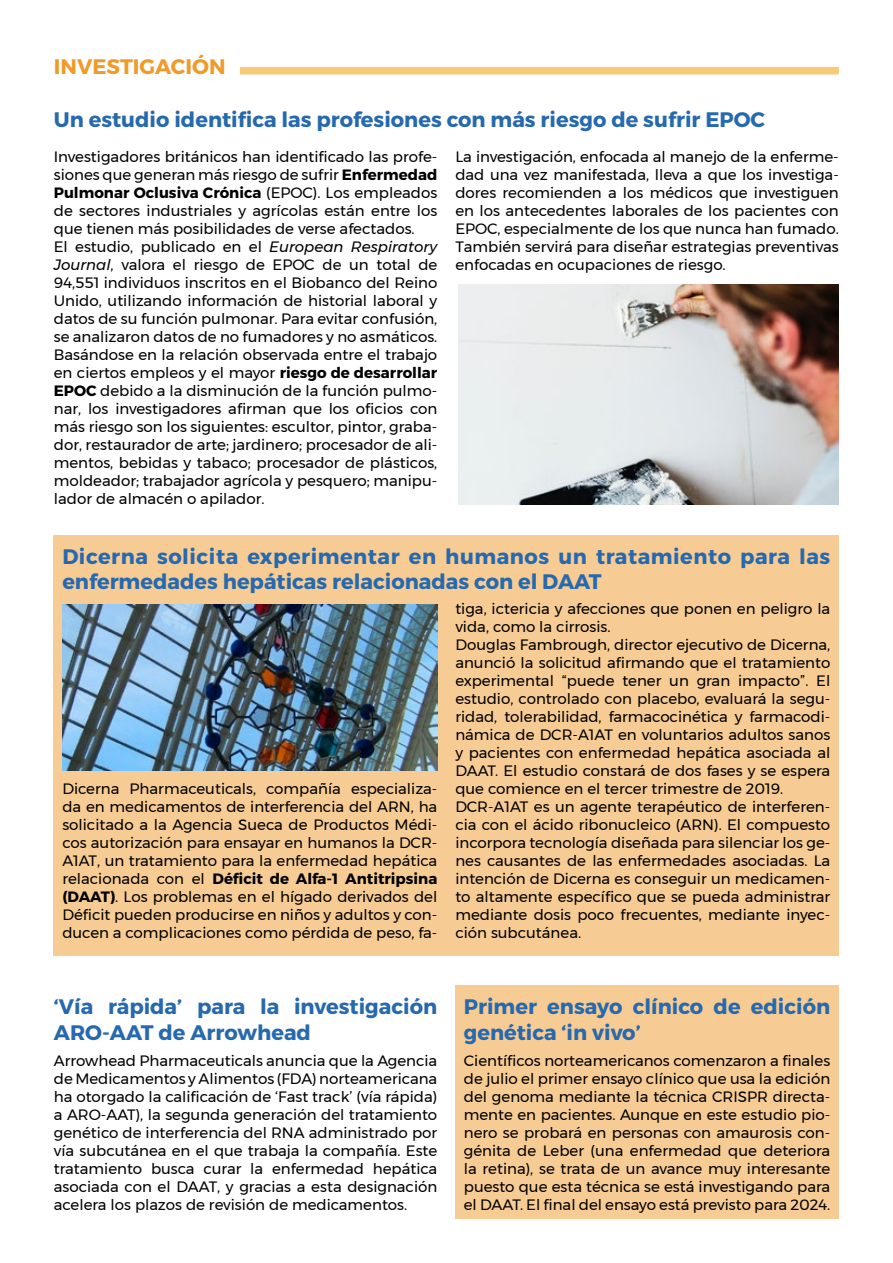
<style>
.page{position:relative;width:893px;height:1263px;background:#fff}
.page>*{position:absolute;margin:0;border:0;box-sizing:border-box;transform-origin:0 0}
.t1{font:700 21px/25.2px "Montserrat";color:#2669ae}
.t2{font:700 21px/25.2px "Montserrat";letter-spacing:.025em;color:#2669ae}
.t3{font:700 21px "Montserrat";color:#f09a29}
.t4{font:15px/18px "Montserrat";color:#000;text-align:justify}
.s1{font-weight:700}
.s2{font-style:italic}
</style>
<div class="page">
<div style="left:54px;top:535px;width:785px;height:421px;background:#f7cc94"></div>
<div style="left:455px;top:985px;width:384px;height:233px;background:#f7cc94"></div>
<div style="left:240px;top:67px;width:599px;height:7px;background:#f8ca78"></div>
<img style="left:458px;top:285px;width:381px;height:220px">
<img style="left:62px;top:604px;width:375px;height:167px">
<h1 class="t3" style="left:54px;top:54px;width:173px">INVESTIGACIÓN</h1>
<h1 class="t1" style="left:54px;top:108px;width:713px">Un estudio identifica las profesiones con más riesgo de sufrir EPOC</h1>
<p class="t4" style="left:54px;top:147px;width:385px;text-align:left">Investigadores británicos han identificado las profe&shy;siones que generan más riesgo de sufrir <span class="s1">Enfermedad Pulmonar Oclusiva Crónica</span> (EPOC). Los empleados de sectores industriales y agrícolas están entre los que tienen más posibilidades de verse afectados.<br>El estudio, publicado en el <span class="s2">European Respiratory Journal</span>, valora el riesgo de EPOC de un total de 94,551 individuos inscritos en el Biobanco del Reino Unido, utilizando información de historial laboral y datos de su función pulmonar. Para evitar confusión, se analizaron datos de no fumadores y no asmáticos.<br>Basándose en la relación observada entre el trabajo en ciertos empleos y el mayor <span class="s1">riesgo de desarrollar EPOC</span> debido a la disminución de la función pulmo&shy;nar, los investigadores afirman que los oficios con más riesgo son los siguientes: escultor, pintor, graba&shy;dor, restaurador de arte; jardinero; procesador de ali&shy;mentos, bebidas y tabaco; procesador de plásticos, moldeador; trabajador agrícola y pesquero; manipu&shy;lador de almacén o apilador.</p>
<p class="t4" style="left:455px;top:147px;width:385px">La investigación, enfocada al manejo de la enferme&shy;dad una vez manifestada, lleva a que los investiga&shy;dores recomienden a los médicos que investiguen en los antecedentes laborales de los pacientes con EPOC, especialmente de los que nunca han fumado.<br>También servirá para diseñar estrategias preventivas enfocadas en ocupaciones de riesgo.</p>
<h1 class="t2" style="left:62px;top:544px;width:769px">Dicerna solicita experimentar en humanos un tratamiento para las enfermedades hepáticas relacionadas con el DAAT</h1>
<p class="t4" style="left:62px;top:779px;width:376px">Dicerna Pharmaceuticals, compañía especializa&shy;da en medicamentos de interferencia del ARN, ha solicitado a la Agencia Sueca de Productos Médi&shy;cos autorización para ensayar en humanos la DCR-A1AT, un tratamiento para la enfermedad hepática relacionada con el <span class="s1">Déficit de Alfa-1 Antitripsina (DAAT)</span>. Los problemas en el hígado derivados del Déficit pueden producirse en niños y adultos y con&shy;ducen a complicaciones como pérdida de peso, fa-</p>
<p class="t4" style="left:455px;top:600px;width:376px;text-align:left">tiga, ictericia y afecciones que ponen en peligro la vida, como la cirrosis.<br>Douglas Fambrough, director ejecutivo de Dicerna, anunció la solicitud afirmando que el tratamiento experimental “puede tener un gran impacto”. El estudio, controlado con placebo, evaluará la segu&shy;ridad, tolerabilidad, farmacocinética y farmacodi&shy;námica de DCR-A1AT en voluntarios adultos sanos y pacientes con enfermedad hepática asociada al DAAT. El estudio constará de dos fases y se espera que comience en el tercer trimestre de 2019.<br>DCR-A1AT es un agente terapéutico de interferen&shy;cia con el ácido ribonucleico (ARN). El compuesto incorpora tecnología diseñada para silenciar los ge&shy;nes causantes de las enfermedades asociadas. La intención de Dicerna es conseguir un medicamen&shy;to altamente específico que se pueda administrar mediante dosis poco frecuentes, mediante inyec&shy;ción subcutánea.</p>
<h1 class="t1" style="left:54px;top:994px;width:385px">‘Vía rápida’ para la investigación<br>ARO-AAT de Arrowhead</h1>
<p class="t4" style="left:54px;top:1051px;width:385px">Arrowhead Pharmaceuticals anuncia que la Agencia de Medicamentos y Alimentos (FDA) norteamericana ha otorgado la calificación de ‘Fast track’ (vía rápida) a ARO-AAT), la segunda generación del tratamiento genético de interferencia del RNA administrado por vía subcutánea en el que trabaja la compañía. Este tratamiento busca curar la enfermedad hepática asociada con el DAAT, y gracias a esta designación acelera los plazos de revisión de medicamentos.</p>
<h1 class="t1" style="left:464px;top:994px;width:368px">Primer ensayo clínico de edición genética ‘in vivo’</h1>
<p class="t4" style="left:464px;top:1051px;width:368px">Científicos norteamericanos comenzaron a finales de julio el primer ensayo clínico que usa la edición del genoma mediante la técnica CRISPR directa&shy;mente en pacientes. Aunque en este estudio pio&shy;nero se probará en personas con amaurosis con&shy;génita de Leber (una enfermedad que deteriora la retina), se trata de un avance muy interesante puesto que esta técnica se está investigando para el DAAT. El final del ensayo está previsto para 2024.</p>
</div>
